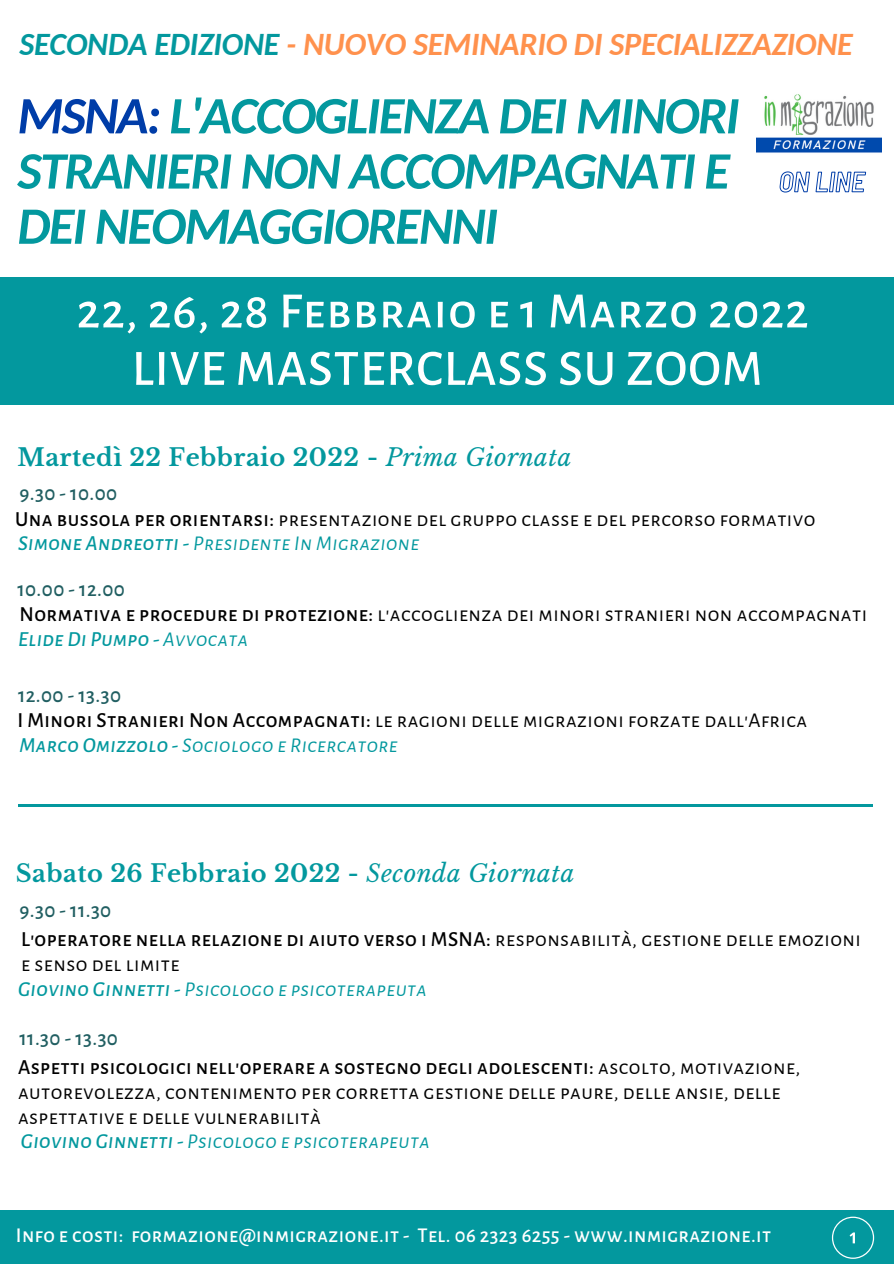
<style>
.page{position:relative;width:894px;height:1264px;background:#fff}
.page>*{position:absolute;margin:0;border:0;box-sizing:border-box;transform-origin:0 0}
.t1{font:italic 700 52.5px/55.2px "Carlito";letter-spacing:-.035em;color:#03989e}
.t2{font:500 51px "Alegreya Sans SC";letter-spacing:.02em;color:#fff}
.t3{font:italic 700 32.1px "Carlito";letter-spacing:-.005em;color:#ff914d}
.t4{font:700 24px "Libre Baskerville";letter-spacing:.02em;color:#03989e}
.t5{font:21px/24.8px "Alegreya Sans SC";letter-spacing:.02em;color:#000}
.t6{font:italic 21px "Alegreya Sans SC";letter-spacing:.02em;color:#03989e}
.t7{font:500 21px "Alegreya Sans SC";letter-spacing:.02em;color:#215f62}
.t8{font:italic 500 21px "Alegreya Sans SC";letter-spacing:.02em;color:#03989e}
.t9{font:500 20.55px "Alegreya Sans SC";letter-spacing:.02em;color:#fff}
.s1{color:#03989e}
.s2{color:#003da8}
.s3{font-weight:400;font-style:italic}
.s4{font-weight:500}
.s5{font-weight:400}
</style>
<div class="page">
<div style="left:0;top:1210px;width:893px;height:53px;background:#03989e"></div>
<div style="left:0;top:277px;width:893px;height:127px;background:#03989e"></div>
<img style="left:756px;top:94px;width:125px;height:59px">
<svg style="left:779px;top:171px;width:87px;height:22px"></svg>
<svg style="left:831px;top:1216px;width:42px;height:42px"></svg>
<hr style="left:18px;top:804px;width:854px;height:3px;background:#03989e">
<p class="t3" style="left:19px;top:31px;width:834px"><span class="s1">SECONDA EDIZIONE</span> - NUOVO SEMINARIO DI SPECIALIZZAZIONE</p>
<p class="t1" style="left:17px;top:93px;width:723px"><span class="s2">MSNA:</span> L'ACCOGLIENZA DEI MINORI<br>STRANIERI NON ACCOMPAGNATI E<br>DEI NEOMAGGIORENNI</p>
<p class="t2" style="left:76px;top:286px;width:733px">22, 26, 28 Febbraio e 1 Marzo 2022</p>
<p class="t2" style="left:132px;top:344px;width:631px">LIVE MASTERCLASS SU ZOOM</p>
<p class="t4" style="left:17px;top:443px;width:555px">Martedì 22 Febbraio 2022 - <span class="s3">Prima Giornata</span></p>
<p class="t7" style="left:19px;top:483px;width:99px">9.30 - 10.00</p>
<p class="t5" style="left:15px;top:507px;width:801px"><span class="s4">Una bussola per orientarsi:</span> presentazione del gruppo classe e del percorso formativo</p>
<p class="t6" style="left:18px;top:533px;width:402px"><span class="s4">Simone Andreotti -</span> Presidente In Migrazione</p>
<p class="t7" style="left:17px;top:579px;width:109px">10.00 - 12.00</p>
<p class="t5" style="left:20px;top:602px;width:848px"><span class="s4">Normativa e procedure di protezione:</span> l'accoglienza dei minori stranieri non accompagnati</p>
<p class="t8" style="left:18px;top:629px;width:231px">Elide Di Pumpo - <span class="s5">Avvocata</span></p>
<p class="t7" style="left:18px;top:685px;width:104px">12.00 - 13.30</p>
<p class="t5" style="left:17px;top:708px;width:791px"><span class="s4">I Minori Stranieri Non Accompagnati:</span> le ragioni delle migrazioni forzate dall'Africa</p>
<p class="t6" style="left:20px;top:734px;width:379px"><span class="s4">Marco Omizzolo -</span> Sociologo e Ricercatore</p>
<p class="t4" style="left:16px;top:858px;width:560px">Sabato 26 Febbraio 2022 - <span class="s3">Seconda Giornata</span></p>
<p class="t7" style="left:19px;top:900px;width:93px">9.30 - 11.30</p>
<p class="t5" style="left:21px;top:927px;width:841px"><span class="s4">L'operatore nella relazione di aiuto verso i MSNA:</span> responsabilità, gestione delle emozioni e senso del limite</p>
<p class="t6" style="left:18px;top:978px;width:410px"><span class="s4">Giovino Ginnetti -</span> Psicologo e psicoterapeuta</p>
<p class="t7" style="left:19px;top:1027px;width:100px">11.30 - 13.30</p>
<p class="t5" style="left:18px;top:1055px;width:783px"><span class="s4">Aspetti psicologici nell'operare a sostegno degli adolescenti:</span> ascolto, motivazione, autorevolezza, contenimento per corretta gestione delle paure, delle ansie, delle aspettative e delle vulnerabilità</p>
<p class="t6" style="left:21px;top:1131px;width:410px"><span class="s4">Giovino Ginnetti -</span> Psicologo e psicoterapeuta</p>
<p class="t9" style="left:16px;top:1225px;width:756px">Info e costi: formazione@inmigrazione.it - Tel. 06 2323 6255 - www.inmigrazione.it</p>
</div>
